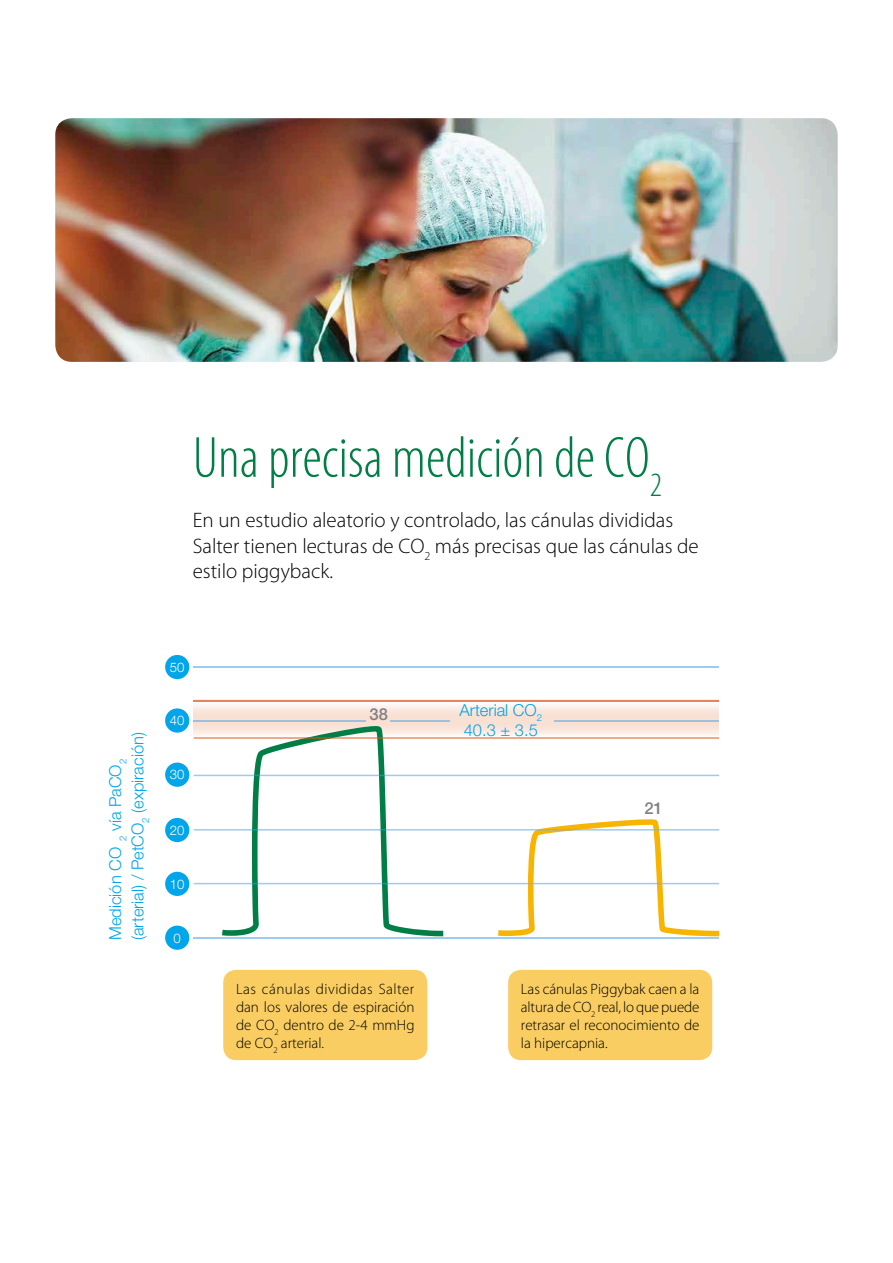
<style>
.page{position:relative;width:893px;height:1263px;background:#fff}
.page>*{position:absolute;margin:0;border:0;box-sizing:border-box;transform-origin:0 0}
.t1{font:300 condensed 58.5px "Myriad Pro";color:#007e46}
.t2{font:300 21px/25.2px "Myriad Pro";color:#000}
.t3{font:300 16.5px/22.5px "Helvetica Neue LT Std";color:#00a5ea}
.t4{font:500 16.5px "Helvetica Neue LT Std";color:#807f83}
.t5{font:300 15px/18px "Myriad Pro";color:#000;text-align:justify}
.t6{font:300 13.2px "Helvetica Neue LT Std";color:#fff}
</style>
<div class="page">
<div style="left:223px;top:970px;width:204px;height:90px;background:#facd63;border-radius:13px"></div>
<div style="left:508px;top:970px;width:204px;height:90px;background:#facd63;border-radius:13px"></div>
<img style="left:193px;top:700px;width:526px;height:38px">
<div style="left:165px;top:655px;width:24px;height:24px;background:#00a5ea;border-radius:50%"></div>
<div style="left:165px;top:708px;width:24px;height:25px;background:#00a5ea;border-radius:50%"></div>
<div style="left:165px;top:762px;width:24px;height:25px;background:#00a5ea;border-radius:50%"></div>
<div style="left:165px;top:818px;width:24px;height:24px;background:#00a5ea;border-radius:50%"></div>
<div style="left:165px;top:872px;width:24px;height:24px;background:#00a5ea;border-radius:50%"></div>
<div style="left:165px;top:925px;width:24px;height:25px;background:#00a5ea;border-radius:50%"></div>
<svg style="left:222px;top:726px;width:221px;height:93px"></svg>
<hr style="left:194px;top:666px;width:525px;height:2px;background:#9ecbed">
<svg style="left:194px;top:700px;width:525px;height:1px"></svg>
<svg style="left:194px;top:737px;width:525px;height:2px"></svg>
<svg style="left:194px;top:775px;width:525px;height:1px"></svg>
<img style="left:194px;top:721px;width:171px;height:1px">
<img style="left:391px;top:721px;width:58px;height:1px">
<img style="left:555px;top:721px;width:164px;height:1px">
<svg style="left:194px;top:819px;width:525px;height:117px"></svg>
<hr style="left:194px;top:937px;width:525px;height:2px;background:#9ecbed">
<img style="left:55px;top:118px;width:783px;height:244px">
<h1 class="t1" style="left:193px;top:423px;width:471px">Una precisa medición de CO<sub>2</sub></h1>
<h2 class="t2" style="left:193px;top:508px;width:507px">En un estudio aleatorio y controlado, las cánulas divididas<br>Salter tienen lecturas de CO<sub>2</sub> más precisas que las cánulas de estilo piggyback.</h2>
<p class="t3" style="left:104px;top:940px;width:209px;rotate:-90deg">Medición CO <sub>2</sub> vía PaCO<sub>2 </sub>(arterial) / PetCO<sub>2</sub> (expiración)</p>
<p class="t6" style="left:170px;top:659px;width:16px">50</p>
<p class="t6" style="left:170px;top:712px;width:16px">40</p>
<p class="t6" style="left:170px;top:766px;width:16px">30</p>
<p class="t6" style="left:170px;top:822px;width:16px">20</p>
<p class="t6" style="left:170px;top:876px;width:16px">10</p>
<p class="t6" style="left:174px;top:930px;width:9px">0</p>
<p class="t4" style="left:370px;top:705px;width:20px">38</p>
<p class="t3" style="left:459px;top:698px;width:84px">Arterial CO<sub>2</sub></p>
<p class="t3" style="left:464px;top:718px;width:76px">40.3 ± 3.5</p>
<p class="t4" style="left:644px;top:798px;width:20px">21</p>
<p class="t5" style="left:236px;top:979px;width:180px">Las cánulas divididas Salter dan los valores de espiración de CO<sub>2</sub> dentro de 2-4 mmHg de CO<sub>2</sub> arterial.</p>
<p class="t5" style="left:521px;top:979px;width:180px">Las cánulas Piggybak caen a la altura de CO<sub>2</sub> real, lo que puede retrasar el reconocimiento de la hipercapnia.</p>
</div>
